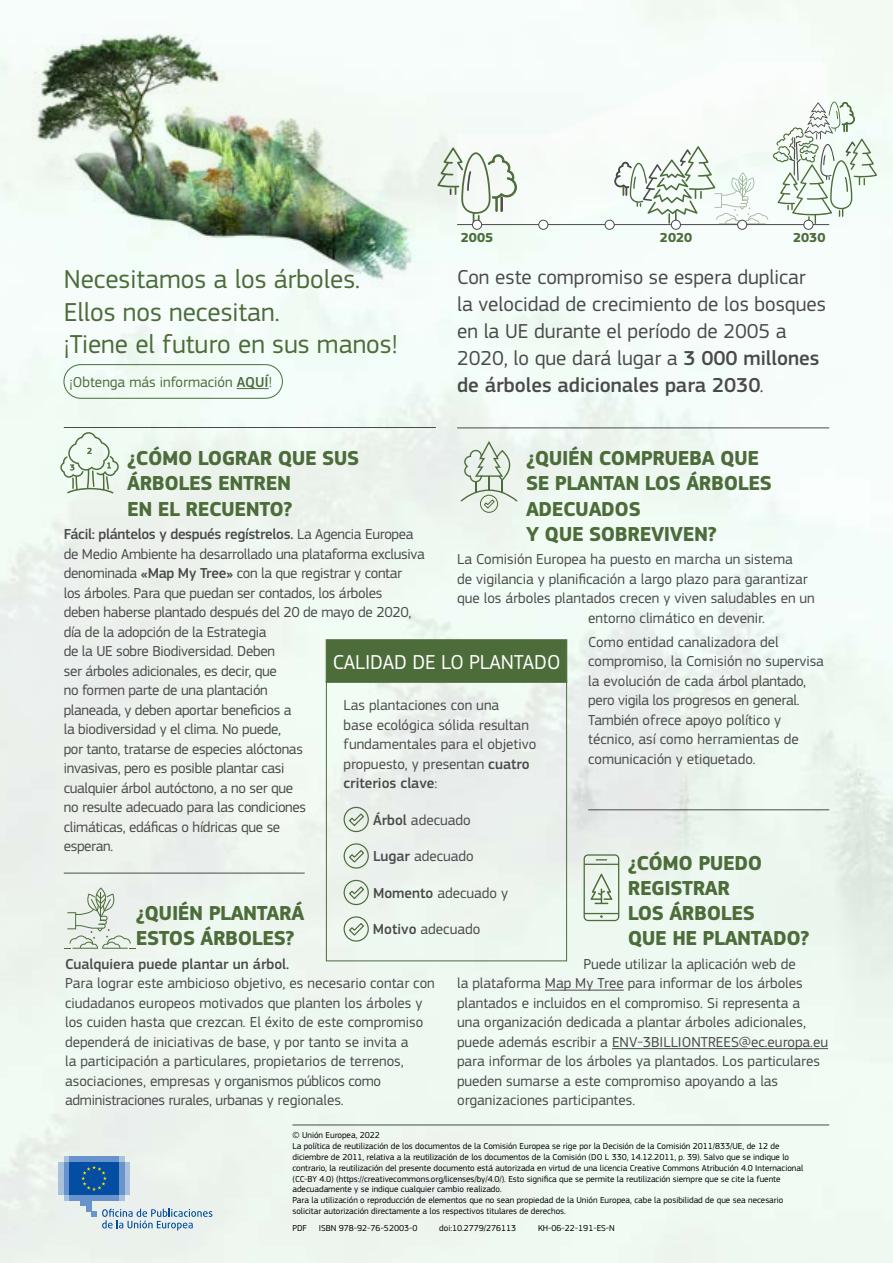
<style>
.page{position:relative;width:893px;height:1263px;background:#fff}
.page>*{position:absolute;margin:0;border:0;box-sizing:border-box;transform-origin:0 0}
.t1{font:27px/32.4px "EC Square Sans Pro";color:#4c6c3a}
.t2{font:700 21px/25.2px "EC Square Sans Pro";letter-spacing:-.02em;color:#4c6c3a}
.t3{font:21px/27px "EC Square Sans Pro";color:#4a4a4a}
.t4{font:21px "EC Square Sans Pro";letter-spacing:-.01em;color:#fff}
.t5{font:15px/19.5px "EC Square Sans Pro";color:#4a4a4a}
.t6{font:15px/19.5px "EC Square Sans Pro";letter-spacing:-.02em;color:#4a4a4a}
.t7{font:500 15px "EC Square Sans Pro";color:#4a4a4a}
.t8{font:15px "EC Square Sans Pro";color:#4c6c3a}
.t9{font:700 13.5px "EC Square Sans Pro";color:#4c6c3a}
.t10{font:9px/10.8px "EC Square Sans Pro";color:#000}
.s1{font-weight:500}
.s2{font-style:italic}
</style>
<div class="page">
<img style="left:0;top:0;width:893px;height:1263px">
<div style="left:451px;top:52px;width:391px;height:173px;background:#f6fcfa"></div>
<div style="left:326px;top:681px;width:241px;height:280px;border:1px solid #4c6c3a"></div>
<svg style="left:343px;top:806px;width:26px;height:27px"></svg>
<svg style="left:343px;top:843px;width:26px;height:26px"></svg>
<svg style="left:343px;top:879px;width:26px;height:27px"></svg>
<svg style="left:343px;top:916px;width:26px;height:26px"></svg>
<img style="left:30px;top:0;width:421px;height:303px">
<hr style="left:588px;top:809px;width:241px;height:1px;background:#4a4a4a">
<hr style="left:457px;top:428px;width:372px;height:1px;background:#4a4a4a">
<hr style="left:64px;top:873px;width:241px;height:1px;background:#4a4a4a">
<hr style="left:64px;top:427px;width:372px;height:1px;background:#4a4a4a">
<hr style="left:292px;top:1125px;width:537px;height:1px;background:#4a4a4a">
<hr style="left:457px;top:224px;width:372px;height:1px;background:#4a4a4a">
<div style="left:64px;top:364px;width:219px;height:35px;border:1px solid #4c6c3a;border-radius:17px"></div>
<hr style="left:237px;top:388px;width:32px;height:1px;background:#4c6c3a">
<svg style="left:437px;top:147px;width:80px;height:77px"></svg>
<svg style="left:614px;top:102px;width:263px;height:122px"></svg>
<div style="left:472px;top:220px;width:10px;height:9px;background:#fff;border-radius:50%"></div>
<div style="left:472px;top:220px;width:10px;height:10px;border:1px solid #4a4a4a;border-radius:50%"></div>
<div style="left:671px;top:220px;width:9px;height:9px;background:#fff;border-radius:50%"></div>
<div style="left:671px;top:220px;width:10px;height:10px;border:1px solid #4a4a4a;border-radius:50%"></div>
<div style="left:738px;top:220px;width:9px;height:9px;background:#fff;border-radius:50%"></div>
<div style="left:737px;top:220px;width:10px;height:10px;border:1px solid #4a4a4a;border-radius:50%"></div>
<div style="left:804px;top:220px;width:9px;height:9px;background:#fff;border-radius:50%"></div>
<div style="left:803px;top:220px;width:10px;height:10px;border:1px solid #4a4a4a;border-radius:50%"></div>
<svg style="left:60px;top:432px;width:59px;height:61px"></svg>
<svg style="left:64px;top:887px;width:72px;height:62px;background:#d9e1d8"></svg>
<hr style="left:545px;top:990px;width:79px;height:1px;background:#4a4a4a">
<hr style="left:612px;top:1048px;width:216px;height:1px;background:#4a4a4a">
<svg style="left:584px;top:854px;width:35px;height:67px;background:#ccdaca"></svg>
<svg style="left:461px;top:441px;width:56px;height:72px;background:#d6e0d4"></svg>
<div style="left:326px;top:639px;width:241px;height:43px;background:#4c6c3a;border:1px solid #4c6c3a"></div>
<div style="left:539px;top:220px;width:9px;height:9px;background:#fff;border-radius:50%"></div>
<div style="left:538px;top:220px;width:10px;height:10px;border:1px solid #4a4a4a;border-radius:50%"></div>
<div style="left:605px;top:220px;width:9px;height:9px;background:#fff;border-radius:50%"></div>
<div style="left:605px;top:220px;width:10px;height:10px;border:1px solid #4a4a4a;border-radius:50%"></div>
<div style="left:64px;top:1195px;width:60px;height:5px;background:#a9c1dd"></div>
<div style="left:64px;top:1156px;width:60px;height:6px;background:#a9c2db"></div>
<div style="left:69px;top:1156px;width:50px;height:6px;background:#6993cd"></div>
<div style="left:69px;top:1195px;width:50px;height:5px;background:#6993cd"></div>
<div style="left:119px;top:1162px;width:5px;height:33px;background:#6993cd"></div>
<div style="left:124px;top:1162px;width:6px;height:33px;background:#a9c1dc"></div>
<div style="left:64px;top:1162px;width:5px;height:33px;background:#6993cd"></div>
<div style="left:58px;top:1162px;width:6px;height:33px;background:#a9c1dc"></div>
<div style="left:80px;top:1195px;width:11px;height:11px;background:#6993cd"></div>
<div style="left:86px;top:1195px;width:5px;height:16px;background:#6993cd"></div>
<div style="left:69px;top:1162px;width:50px;height:33px;background:#034ea2"></div>
<svg style="left:81px;top:1165px;width:26px;height:26px"></svg>
<svg style="left:91px;top:1209px;width:121px;height:21px;background:#bacedc"></svg>
<h1 class="t1" style="left:64px;top:263px;width:335px">Necesitamos a los árboles.<br>Ellos nos necesitan.<br>¡Tiene el futuro en sus manos!</h1>
<p class="t8" style="left:70px;top:373px;width:204px">¡Obtenga más información <span class="s1">AQUÍ</span>!</p>
<p class="t9" style="left:461px;top:229px;width:34px">2005</p>
<p class="t9" style="left:660px;top:229px;width:34px">2020</p>
<p class="t9" style="left:793px;top:229px;width:34px">2030</p>
<h2 class="t3" style="left:457px;top:263px;width:370px">Con este compromiso se espera duplicar la velocidad de crecimiento de los bosques en la UE durante el período de 2005 a 2020, lo que dará lugar a <span class="s1">3 000 millones de árboles adicionales para 2030</span><span class="s2">.</span></h2>
<h2 class="t2" style="left:127px;top:446px;width:234px">¿CÓMO LOGRAR QUE SUS<br>ÁRBOLES ENTREN<br>EN EL RECUENTO?</h2>
<p class="t6" style="left:64px;top:525px;width:363px"><span class="s1">Fácil: plántelos y después regístrelos.</span> La Agencia Europea de Medio Ambiente ha desarrollado una plataforma exclusiva denominada <span class="s1">«Map My Tree»</span> con la que registrar y contar<br>los árboles. Para que puedan ser contados, los árboles<br>deben haberse plantado después del 20 de mayo de 2020, día de la adopción de la Estrategia<br>de la UE sobre Biodiversidad. Deben<br>ser árboles adicionales, es decir, que<br>no formen parte de una plantación<br>planeada, y deben aportar beneficios a<br>la biodiversidad y el clima. No puede,<br>por tanto, tratarse de especies alóctonas<br>invasivas, pero es posible plantar casi<br>cualquier árbol autóctono, a no ser que<br>no resulte adecuado para las condiciones<br>climáticas, edáficas o hídricas que se<br>esperan.</p>
<h2 class="t2" style="left:526px;top:446px;width:247px">¿QUIÉN COMPRUEBA QUE<br>SE PLANTAN LOS ÁRBOLES<br>ADECUADOS<br>Y QUE SOBREVIVEN?</h2>
<p class="t5" style="left:457px;top:550px;width:337px">La Comisión Europea ha puesto en marcha un sistema</p>
<p class="t5" style="left:457px;top:569px;width:352px">de vigilancia y planificación a largo plazo para garantizar</p>
<p class="t5" style="left:457px;top:589px;width:359px">que los árboles plantados crecen y viven saludables en un</p>
<p class="t5" style="left:588px;top:608px;width:178px">entorno climático en devenir.</p>
<p class="t5" style="left:588px;top:632px;width:237px">Como entidad canalizadora del compromiso, la Comisión no supervisa la evolución de cada árbol plantado, pero vigila los progresos en general.<br>También ofrece apoyo político y técnico, así como herramientas de comunicación y etiquetado.</p>
<h2 class="t4" style="left:333px;top:650px;width:229px">CALIDAD DE LO PLANTADO</h2>
<p class="t5" style="left:344px;top:695px;width:194px">Las plantaciones con una<br>base ecológica sólida resultan fundamentales para el objetivo propuesto, y presentan <span class="s1">cuatro criterios clave</span>:</p>
<p class="t5" style="left:373px;top:810px;width:99px"><span class="s1">Árbol</span> adecuado</p>
<p class="t5" style="left:373px;top:846px;width:102px"><span class="s1">Lugar</span> adecuado</p>
<p class="t5" style="left:373px;top:883px;width:137px"><span class="s1">Momento</span> adecuado y</p>
<p class="t5" style="left:373px;top:919px;width:109px"><span class="s1">Motivo</span> adecuado</p>
<h2 class="t2" style="left:628px;top:851px;width:183px">¿CÓMO PUEDO<br>REGISTRAR<br>LOS ÁRBOLES<br>QUE HE PLANTADO?</h2>
<p class="t5" style="left:457px;top:954px;width:372px;text-indent:126px">Puede utilizar la aplicación web de<br>la plataforma Map My Tree para informar de los árboles plantados e incluidos en el compromiso. Si representa a<br>una organización dedicada a plantar árboles adicionales, puede además escribir a ENV-3BILLIONTREES@ec.europa.eu para informar de los árboles ya plantados. Los particulares pueden sumarse a este compromiso apoyando a las organizaciones participantes.</p>
<h2 class="t2" style="left:136px;top:901px;width:170px">¿QUIÉN PLANTARÁ<br>ESTOS ÁRBOLES?</h2>
<p class="t7" style="left:65px;top:955px;width:226px">Cualquiera puede plantar un árbol.</p>
<p class="t5" style="left:65px;top:974px;width:371px">Para lograr este ambicioso objetivo, es necesario contar con ciudadanos europeos motivados que planten los árboles y los cuiden hasta que crezcan. El éxito de este compromiso dependerá de iniciativas de base, y por tanto se invita a<br>la participación a particulares, propietarios de terrenos, asociaciones, empresas y organismos públicos como administraciones rurales, urbanas y regionales.</p>
<p class="t10" style="left:292px;top:1130px;width:512px">© Unión Europea, 2022<br>La política de reutilización de los documentos de la Comisión Europea se rige por la Decisión de la Comisión 2011/833/UE, de 12 de diciembre de 2011, relativa a la reutilización de los documentos de la Comisión (DO L 330, 14.12.2011, p. 39). Salvo que se indique lo contrario, la reutilización del presente documento está autorizada en virtud de una licencia Creative Commons Atribución 4.0 Internacional (CC-BY 4.0) (https://creativecommons.org/licenses/by/4.0/). Esto significa que se permite la reutilización siempre que se cite la fuente adecuadamente y se indique cualquier cambio realizado.<br>Para la utilización o reproducción de elementos que no sean propiedad de la Unión Europea, cabe la posibilidad de que sea necesario solicitar autorización directamente a los respectivos titulares de derechos.</p>
<p class="t10" style="left:292px;top:1223px;width:16px">PDF</p>
<p class="t10" style="left:319px;top:1223px;width:100px">ISBN 978-92-76-52003-0</p>
<p class="t10" style="left:439px;top:1223px;width:78px">doi:10.2779/276113</p>
<p class="t10" style="left:538px;top:1223px;width:78px">KH-06-22-191-ES-N</p>
</div>
